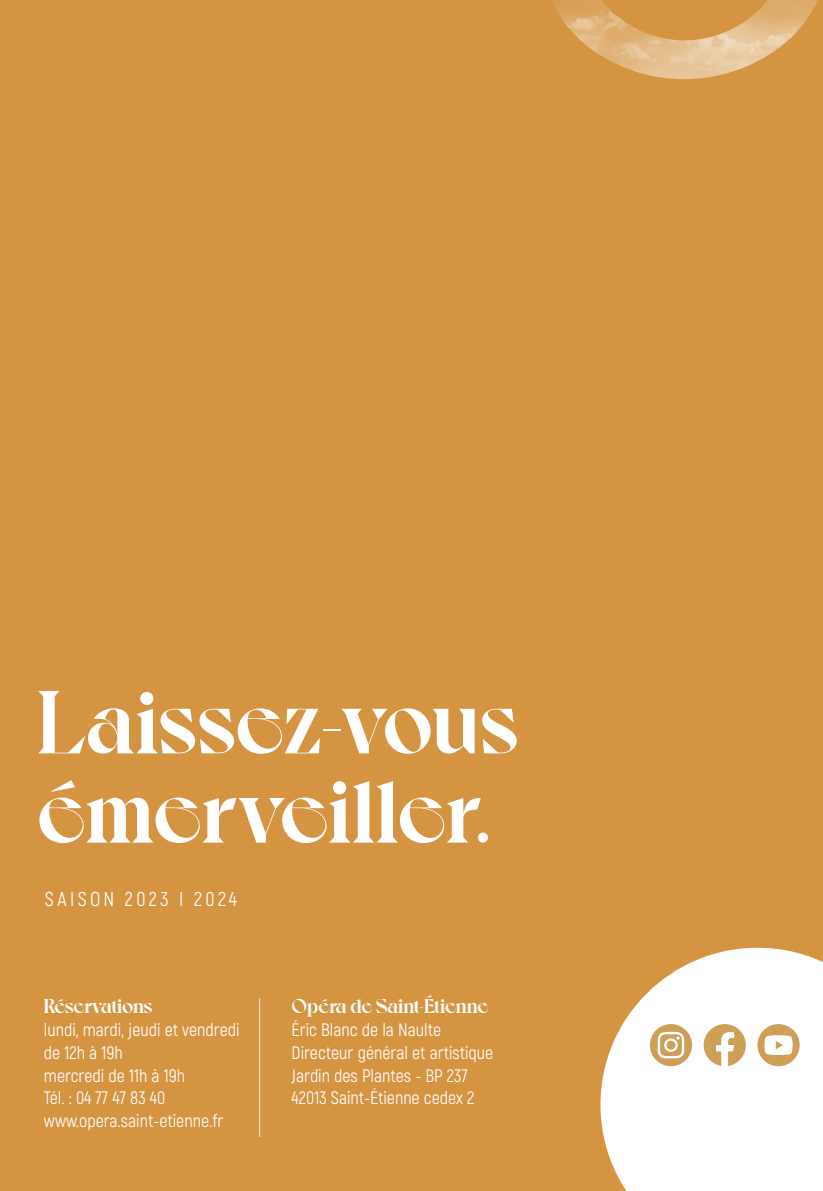
<style>
.page{position:relative;width:823px;height:1191px;background:#fff}
.page>*{position:absolute;margin:0;border:0;box-sizing:border-box;transform-origin:0 0}
.t1{font:700 89.2px/89.2px "Voyage";letter-spacing:-.005em;color:#fff}
.t2{font:700 20px "Voyage";letter-spacing:-.01em;color:#fff}
.t3{font:20px "Akrobat";letter-spacing:.17em;color:#fff}
.t4{font:18px/22.6px "Akrobat";color:#fff}
</style>
<div class="page">
<div style="left:0;top:0;width:822px;height:1191px;background:#d49442"></div>
<hr style="left:259px;top:998px;width:1px;height:139px;background:#f9f3e9">
<img style="left:551px;top:0;width:267px;height:79px">
<svg style="left:600px;top:947px;width:222px;height:244px;background:#f9f0e4"></svg>
<svg style="left:649px;top:1024px;width:42px;height:42px"></svg>
<svg style="left:657px;top:1032px;width:26px;height:26px"></svg>
<svg style="left:703px;top:1024px;width:42px;height:42px;background:#e0c59a"></svg>
<div style="left:757px;top:1024px;width:42px;height:42px;background:#cd9f57;border-radius:50%"></div>
<svg style="left:764px;top:1035px;width:28px;height:20px"></svg>
<h1 class="t1" style="left:37px;top:679px;width:483px">Laissez-vous émerveiller.</h1>
<p class="t3" style="left:45px;top:887px;width:193px">SAISON 2023 I 2024</p>
<p class="t2" style="left:44px;top:994px;width:110px">Réservations</p>
<p class="t4" style="left:44px;top:1018px;width:197px">lundi, mardi, jeudi et vendredi de 12h à 19h<br>mercredi de 11h à 19h<br>Tél. : 04 77 47 83 40 www.opera.saint-etienne.fr</p>
<p class="t2" style="left:291px;top:994px;width:198px">Opéra de Saint-Étienne</p>
<p class="t4" style="left:291px;top:1018px;width:203px">Éric Blanc de la Naulte<br>Directeur général et artistique<br>Jardin des Plantes - BP 237<br>42013 Saint-Étienne cedex 2</p>
</div>
